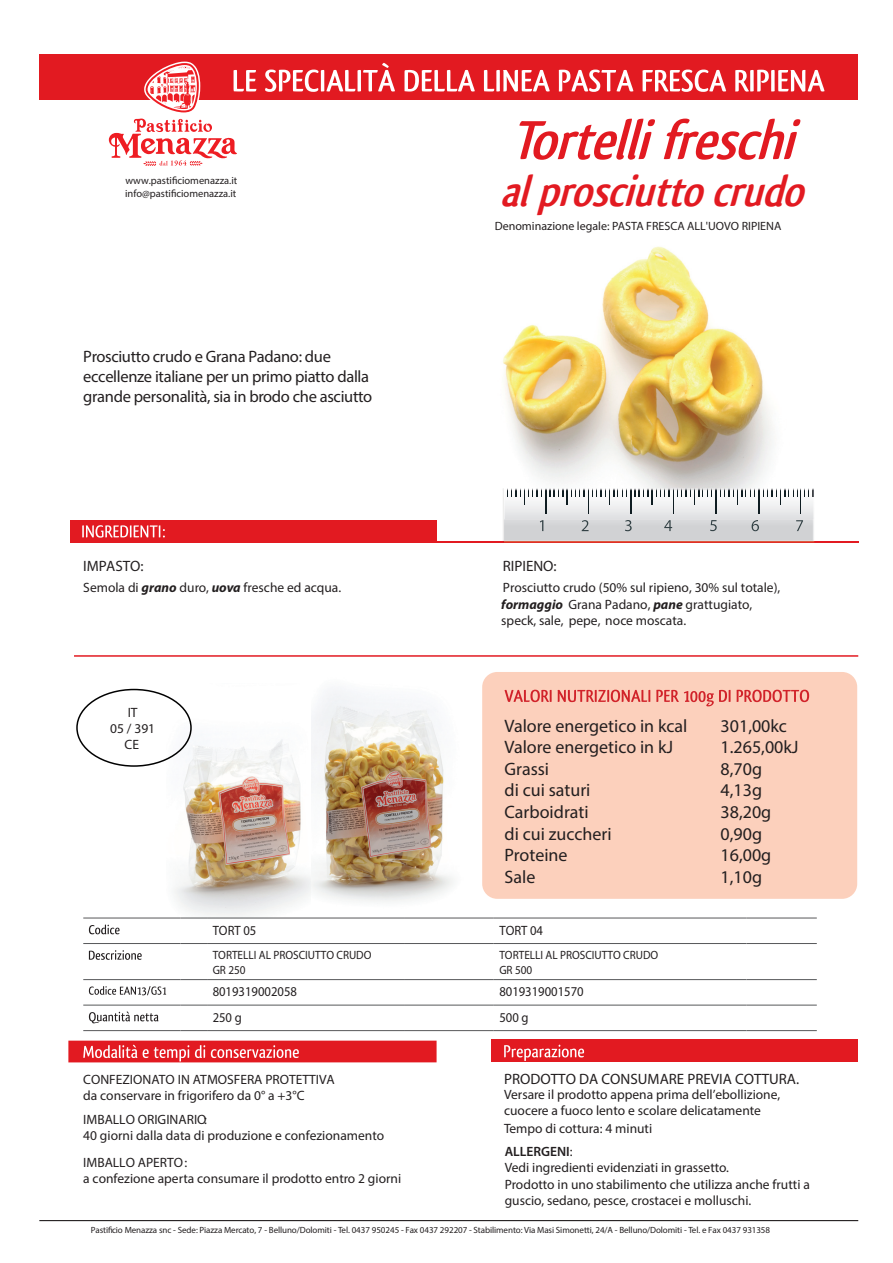
<style>
.page{position:relative;width:893px;height:1263px;background:#fff}
.page>*{position:absolute;margin:0;border:0;box-sizing:border-box;transform-origin:0 0}
.t1{font:italic 700 57px "Qlassik";color:#e21a21}
.t2{font:italic 700 45px "Qlassik";color:#e21a21}
.t3{font:18px "Myriad Pro";color:#231f20}
.t4{font:16.5px/19.8px "News Gothic";letter-spacing:-.02em;color:#231f20}
.t5{font:15px "News Gothic";color:#231f20}
.t6{font:700 15px "News Gothic";color:#231f20}
.t7{font:13.5px/16.2px "News Gothic";color:#231f20}
.t8{font:13.5px/16.2px "Myriad Pro";color:#231f20}
.t9{font:700 13.5px "News Gothic";color:#231f20;scale:.94 1}
.t10{font:700 12px/14.4px "News Gothic";color:#231f20;scale:.94 1}
.t11{font:12px "News Gothic";color:#231f20}
.t12{font:500 10.5px/12.6px "Qlassik";color:#231f20}
.t13{font:9px "News Gothic";letter-spacing:-.01em;color:#231f20}
.s1{font-weight:700;font-style:italic}
.s2{font-family:"Myriad Pro";font-weight:700;font-style:italic}
.s3{font-family:"Myriad Pro"}
.s4{font-weight:600}
</style>
<div class="page">
<img style="left:167px;top:695px;width:164px;height:223px">
<img style="left:312px;top:690px;width:141px;height:222px">
<div style="left:39px;top:54px;width:819px;height:46px;background:#e21a21"></div>
<hr style="left:74px;top:655px;width:784px;height:2px;background:#e21a21">
<hr style="left:39px;top:1220px;width:819px;height:1px;background:#231f20">
<hr style="left:74px;top:541px;width:784px;height:2px;background:#e21a21">
<div style="left:491px;top:1039px;width:367px;height:23px;background:#e21a21"></div>
<svg style="left:504px;top:1045px;width:80px;height:16px"></svg>
<div style="left:68px;top:1041px;width:369px;height:21px;background:#e21a21"></div>
<svg style="left:83px;top:1045px;width:216px;height:16px"></svg>
<div style="left:70px;top:520px;width:367px;height:23px;background:#e21a21"></div>
<svg style="left:82px;top:525px;width:83px;height:13px"></svg>
<img style="left:503px;top:246px;width:270px;height:242px">
<hr style="left:83px;top:979px;width:97px;height:1px;background:#57585a">
<svg style="left:180px;top:979px;width:27px;height:1px"></svg>
<hr style="left:207px;top:979px;width:198px;height:1px;background:#57585a">
<hr style="left:405px;top:979px;width:89px;height:1px;background:#57585a">
<hr style="left:494px;top:979px;width:252px;height:1px;background:#57585a">
<hr style="left:746px;top:979px;width:71px;height:1px;background:#57585a">
<hr style="left:83px;top:1005px;width:97px;height:1px;background:#57585a">
<svg style="left:180px;top:1005px;width:27px;height:1px"></svg>
<hr style="left:207px;top:1005px;width:198px;height:1px;background:#57585a">
<hr style="left:405px;top:1005px;width:89px;height:1px;background:#57585a">
<hr style="left:494px;top:1005px;width:252px;height:1px;background:#57585a">
<hr style="left:746px;top:1005px;width:71px;height:1px;background:#57585a">
<hr style="left:83px;top:1030px;width:97px;height:1px;background:#57585a">
<svg style="left:180px;top:1030px;width:27px;height:1px"></svg>
<hr style="left:207px;top:1030px;width:198px;height:1px;background:#57585a">
<hr style="left:405px;top:1030px;width:89px;height:1px;background:#57585a">
<hr style="left:494px;top:1030px;width:252px;height:1px;background:#57585a">
<hr style="left:746px;top:1030px;width:71px;height:1px;background:#57585a">
<hr style="left:83px;top:918px;width:97px;height:1px;background:#57585a">
<svg style="left:180px;top:918px;width:27px;height:1px"></svg>
<hr style="left:207px;top:918px;width:198px;height:1px;background:#57585a">
<hr style="left:405px;top:918px;width:89px;height:1px;background:#57585a">
<hr style="left:494px;top:918px;width:252px;height:1px;background:#57585a">
<hr style="left:746px;top:918px;width:71px;height:1px;background:#57585a">
<hr style="left:83px;top:943px;width:97px;height:1px;background:#57585a">
<svg style="left:180px;top:943px;width:27px;height:1px"></svg>
<hr style="left:207px;top:943px;width:198px;height:1px;background:#57585a">
<hr style="left:405px;top:943px;width:89px;height:1px;background:#57585a">
<hr style="left:494px;top:943px;width:252px;height:1px;background:#57585a">
<hr style="left:746px;top:943px;width:71px;height:1px;background:#57585a">
<svg style="left:89px;top:924px;width:31px;height:10px"></svg>
<svg style="left:89px;top:950px;width:53px;height:10px"></svg>
<svg style="left:89px;top:986px;width:77px;height:9px"></svg>
<svg style="left:89px;top:1011px;width:69px;height:12px"></svg>
<svg style="left:503px;top:488px;width:311px;height:54px"></svg>
<div style="left:482px;top:672px;width:375px;height:227px;background:#fcd0bc;border-radius:15px"></div>
<svg style="left:504px;top:690px;width:305px;height:16px"></svg>
<svg style="left:109px;top:62px;width:715px;height:104px"></svg>
<div style="left:76px;top:689px;width:116px;height:78px;border:2px solid #000;border-radius:50%"></div>
<p class="t12" style="left:125px;top:174px;width:114px">www.pastificiomenazza.it info@pastificiomenazza.it</p>
<p class="t4" style="left:83px;top:346px;width:291px">Prosciutto crudo e Grana Padano: due eccellenze italiane per un primo piatto dalla grande personalità, sia in brodo che asciutto</p>
<p class="t6" style="left:83px;top:556px;width:62px">IMPASTO:</p>
<p class="t8" style="left:83px;top:579px;width:259px">Semola di <span class="s1">grano</span> duro, <span class="s1">uova</span> fresche ed acqua.</p>
<p class="t8" style="left:110px;top:704px;width:46px;text-align:center">IT<br>05 / 391<br>CE</p>
<h1 class="t1" style="left:510px;top:107px;width:303px">Tortelli freschi</h1>
<h2 class="t2" style="left:500px;top:165px;width:318px">al prosciutto crudo</h2>
<p class="t11" style="left:495px;top:219px;width:288px">Denominazione legale: PASTA FRESCA ALL'UOVO RIPIENA</p>
<p class="t6" style="left:503px;top:557px;width:55px">RIPIENO:</p>
<p class="t7" style="left:501px;top:579px;width:281px">Prosciutto crudo (50% sul ripieno, 30% sul totale), <span class="s2">formaggio</span> Grana Padano, <span class="s2">pane</span> grattugiato, speck, sale, pepe, <span class="s3">noce</span> moscata.</p>
<h3 class="t3" style="left:505px;top:714px;width:184px">Valore energetico in kcal</h3>
<h3 class="t3" style="left:721px;top:714px;width:68px">301,00kc</h3>
<h3 class="t3" style="left:505px;top:736px;width:170px">Valore energetico in kJ</h3>
<h3 class="t3" style="left:721px;top:736px;width:79px">1.265,00kJ</h3>
<h3 class="t3" style="left:505px;top:758px;width:46px">Grassi</h3>
<h3 class="t3" style="left:721px;top:758px;width:43px">8,70g</h3>
<h3 class="t3" style="left:505px;top:779px;width:87px">di cui saturi</h3>
<h3 class="t3" style="left:721px;top:779px;width:43px">4,13g</h3>
<h3 class="t3" style="left:505px;top:801px;width:86px">Carboidrati</h3>
<h3 class="t3" style="left:721px;top:801px;width:52px">38,20g</h3>
<h3 class="t3" style="left:505px;top:822px;width:108px">di cui zuccheri</h3>
<h3 class="t3" style="left:721px;top:822px;width:43px">0,90g</h3>
<h3 class="t3" style="left:505px;top:844px;width:64px">Proteine</h3>
<h3 class="t3" style="left:721px;top:844px;width:52px">16,00g</h3>
<h3 class="t3" style="left:505px;top:866px;width:32px">Sale</h3>
<h3 class="t3" style="left:721px;top:866px;width:43px">1,10g</h3>
<p class="t9" style="left:213px;top:922px;width:48px">TORT 05</p>
<p class="t9" style="left:499px;top:922px;width:48px">TORT 04</p>
<p class="t10" style="left:213px;top:948px;width:170px">TORTELLI AL PROSCIUTTO CRUDO<br>GR 250</p>
<p class="t10" style="left:499px;top:948px;width:170px">TORTELLI AL PROSCIUTTO CRUDO<br>GR 500</p>
<p class="t9" style="left:213px;top:984px;width:91px">8019319002058</p>
<p class="t9" style="left:499px;top:984px;width:91px">8019319001570</p>
<p class="t9" style="left:213px;top:1009px;width:33px">250 g</p>
<p class="t9" style="left:499px;top:1009px;width:33px">500 g</p>
<p class="t7" style="left:83px;top:1071px;width:253px">CONFEZIONATO IN ATMOSFERA PROTETTIVA da conservare in frigorifero da 0° a +3°C</p>
<p class="t7" style="left:83px;top:1111px;width:302px">IMBALLO ORIGINARIO:<br>40 giorni dalla data di produzione e confezionamento</p>
<p class="t7" style="left:83px;top:1154px;width:319px">IMBALLO APERTO:<br>a confezione aperta consumare il prodotto entro 2 giorni</p>
<p class="t5" style="left:504px;top:1070px;width:297px">PRODOTTO DA CONSUMARE PREVIA COTTURA.</p>
<p class="t7" style="left:504px;top:1086px;width:278px">Versare il prodotto appena prima dell’ebollizione, cuocere a fuoco lento e scolare delicatamente</p>
<p class="t7" style="left:504px;top:1120px;width:150px">Tempo di cottura: 4 minuti</p>
<p class="t8" style="left:505px;top:1143px;width:307px"><span class="s4">ALLERGENI</span>:<br>Vedi ingredienti evidenziati in grassetto.<br>Prodotto in uno stabilimento che utilizza anche frutti a guscio, sedano, pesce, crostacei e molluschi.</p>
<p class="t13" style="left:91px;top:1224px;width:681px">Pastificio Menazza snc - Sede: Piazza Mercato, 7 - Belluno/Dolomiti - Tel. 0437 950245 - Fax 0437 292207 - Stabilimento: Via Masi Simonetti, 24/A - Belluno/Dolomiti - Tel. e Fax 0437 931358</p>
</div>
